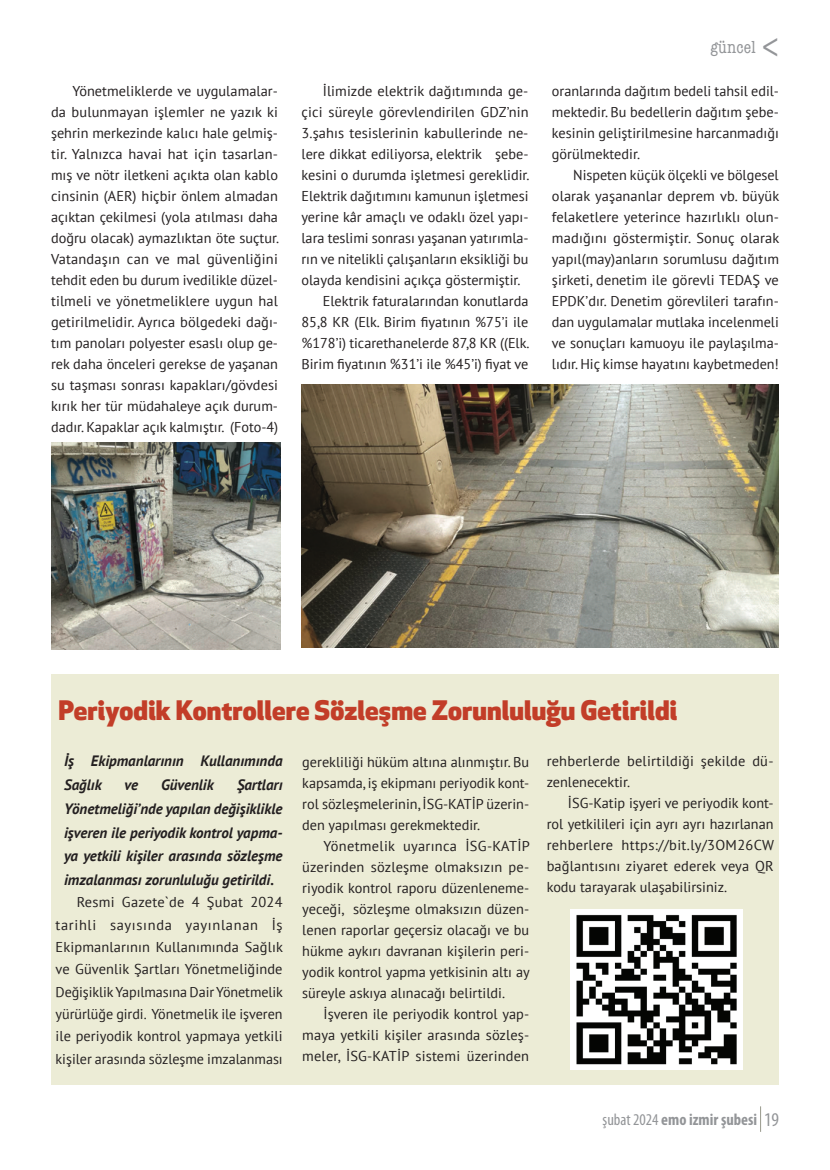
<style>
.page{position:relative;width:830px;height:1170px;background:#fff}
.page>*{position:absolute;margin:0;border:0;box-sizing:border-box;transform-origin:0 0}
.t1{font:800 26.25px "Apex New";letter-spacing:.005em;color:#c23d28}
.t2{font:condensed 18px "American Typewriter";letter-spacing:.01em;color:#939598}
.t3{font:700 condensed 16.5px "Myriad Pro";color:#939598}
.t4{font:italic 700 15px/23.9px "PT Sans";color:#231f20}
.t5{font:14.25px/21px "PT Sans";color:#231f20;text-align:justify}
.s1{font-weight:400}
.s2{font-weight:400;font-size:19.5px}
</style>
<div class="page">
<div style="left:51px;top:674px;width:727px;height:410px;background:#ececd6"></div>
<img style="left:51px;top:442px;width:229px;height:207px">
<img style="left:301px;top:385px;width:477px;height:262px">
<img style="left:570px;top:909px;width:171px;height:159px">
<p class="t5" style="left:51px;top:81px;width:229px;text-indent:21px">Yönetmeliklerde ve uygulamalar&shy;da bulunmayan işlemler ne yazık ki şehrin merkezinde kalıcı hale gelmiş&shy;tir. Yalnızca havai hat için tasarlan&shy;mış ve nötr iletkeni açıkta olan kablo cinsinin (AER) hiçbir önlem almadan açıktan çekilmesi (yola atılması daha doğru olacak) aymazlıktan öte suçtur.<br>Vatandaşın can ve mal güvenliğini tehdit eden bu durum ivedilikle düzel&shy;tilmeli ve yönetmeliklere uygun hal getirilmelidir. Ayrıca bölgedeki dağı&shy;tım panoları polyester esaslı olup ge&shy;rek daha önceleri gerekse de yaşanan su taşması sonrası kapakları/gövdesi kırık her tür müdahaleye açık durum&shy;dadır. Kapaklar açık kalmıştır. (Foto-4)</p>
<p class="t5" style="left:322px;top:81px;width:207px">İlimizde elektrik dağıtımında ge-</p>
<p class="t5" style="left:301px;top:102px;width:228px">çici süreyle görevlendirilen GDZ’nin</p>
<p class="t5" style="left:301px;top:123px;width:228px">3.şahıs tesislerinin kabullerinde ne-</p>
<p class="t5" style="left:301px;top:144px;width:228px">lere dikkat ediliyorsa, elektrik şebe-</p>
<p class="t5" style="left:301px;top:165px;width:229px">kesini o durumda işletmesi gereklidir.</p>
<p class="t5" style="left:301px;top:186px;width:228px">Elektrik dağıtımını kamunun işletmesi</p>
<p class="t5" style="left:301px;top:207px;width:228px">yerine kâr amaçlı ve odaklı özel yapı-</p>
<p class="t5" style="left:301px;top:228px;width:228px">lara teslimi sonrası yaşanan yatırımla-</p>
<p class="t5" style="left:301px;top:249px;width:228px">rın ve nitelikli çalışanların eksikliği bu</p>
<p class="t5" style="left:301px;top:270px;width:220px">olayda kendisini açıkça göstermiştir.</p>
<p class="t5" style="left:322px;top:291px;width:207px">Elektrik faturalarından konutlarda</p>
<p class="t5" style="left:301px;top:312px;width:228px">85,8 KR (Elk. Birim fiyatının %75’i ile</p>
<p class="t5" style="left:301px;top:333px;width:229px">%178’i) ticarethanelerde 87,8 KR ((Elk.</p>
<p class="t5" style="left:301px;top:354px;width:228px">Birim fiyatının %31’i ile %45’i) fiyat ve</p>
<p class="t2" style="left:710px;top:37px;width:47px">güncel</p>
<p class="t5" style="left:551px;top:81px;width:228px">oranlarında dağıtım bedeli tahsil edil&shy;mektedir. Bu bedellerin dağıtım şebe&shy;kesinin geliştirilmesine harcanmadığı görülmektedir.</p>
<p class="t5" style="left:551px;top:165px;width:229px;text-indent:21px">Nispeten küçük ölçekli ve bölgesel olarak yaşananlar deprem vb. büyük felaketlere yeterince hazırlıklı olun&shy;madığını göstermiştir. Sonuç olarak yapıl(may)anların sorumlusu dağıtım şirketi, denetim ile görevli TEDAŞ ve EPDK’dır. Denetim görevlileri tarafın&shy;dan uygulamalar mutlaka incelenmeli ve sonuçları kamuoyu ile paylaşılma&shy;lıdır. Hiç kimse hayatını kaybetmeden!</p>
<h1 class="t1" style="left:59px;top:692px;width:620px">Periyodik Kontrollere Sözleşme Zorunluluğu Getirildi</h1>
<p class="t4" style="left:64px;top:749px;width:220px">İş Ekipmanlarının Kullanımında<br>Sağlık</p>
<p class="t4" style="left:124px;top:773px;width:15px">ve</p>
<p class="t4" style="left:161px;top:773px;width:54px">Güvenlik</p>
<p class="t4" style="left:64px;top:773px;width:220px;text-align:justify;text-indent:172px">Şartları Yönetmeliği’nde yapılan değişiklikle işveren ile periyodik kontrol yapma&shy;ya yetkili kişiler arasında sözleşme imzalanması zorunluluğu getirildi.</p>
<p class="t5" style="left:56px;top:891px;width:229px;line-height:22.4px;text-indent:21px">Resmi Gazete`de 4 Şubat 2024 tarihli sayısında yayınlanan İş Ekipmanlarının Kullanımında Sağlık ve Güvenlik Şartları Yönetmeliğinde Değişiklik Yapılmasına Dair Yönetmelik yürürlüğe girdi. Yönetmelik ile işveren ile periyodik kontrol yapmaya yetkili kişiler arasında sözleşme imzalanması</p>
<p class="t5" style="left:302px;top:752px;width:228px">gerekliliği hüküm altına alınmıştır. Bu kapsamda, iş ekipmanı periyodik kont&shy;rol sözleşmelerinin, İSG-KATİP üzerin&shy;den yapılması gerekmektedir.</p>
<p class="t5" style="left:302px;top:836px;width:229px;text-indent:21px">Yönetmelik uyarınca İSG-KATİP üzerinden sözleşme olmaksızın pe&shy;riyodik kontrol raporu düzenleneme&shy;yeceği, sözleşme olmaksızın düzen&shy;lenen raporlar geçersiz olacağı ve bu hükme aykırı davranan kişilerin peri&shy;yodik kontrol yapma yetkisinin altı ay süreyle askıya alınacağı belirtildi.</p>
<p class="t5" style="left:302px;top:1004px;width:228px;text-indent:21px">İşveren ile periyodik kontrol yap&shy;maya yetkili kişiler arasında sözleş&shy;meler, İSG-KATİP sistemi üzerinden</p>
<p class="t5" style="left:546px;top:750px;width:228px">rehberlerde belirtildiği şekilde dü&shy;zenlenecektir.</p>
<p class="t5" style="left:546px;top:792px;width:229px;text-indent:21px">İSG-Katip işyeri ve periyodik kont&shy;rol yetkilileri için ayrı ayrı hazırlanan rehberlere https://bit.ly/3OM26CW bağlantısını ziyaret ederek veya QR kodu tarayarak ulaşabilirsiniz.</p>
<p class="t3" style="left:602px;top:1109px;width:178px"><span class="s1">şubat 2024</span> emo izmir şubesi <span class="s2">19</span></p>
</div>
